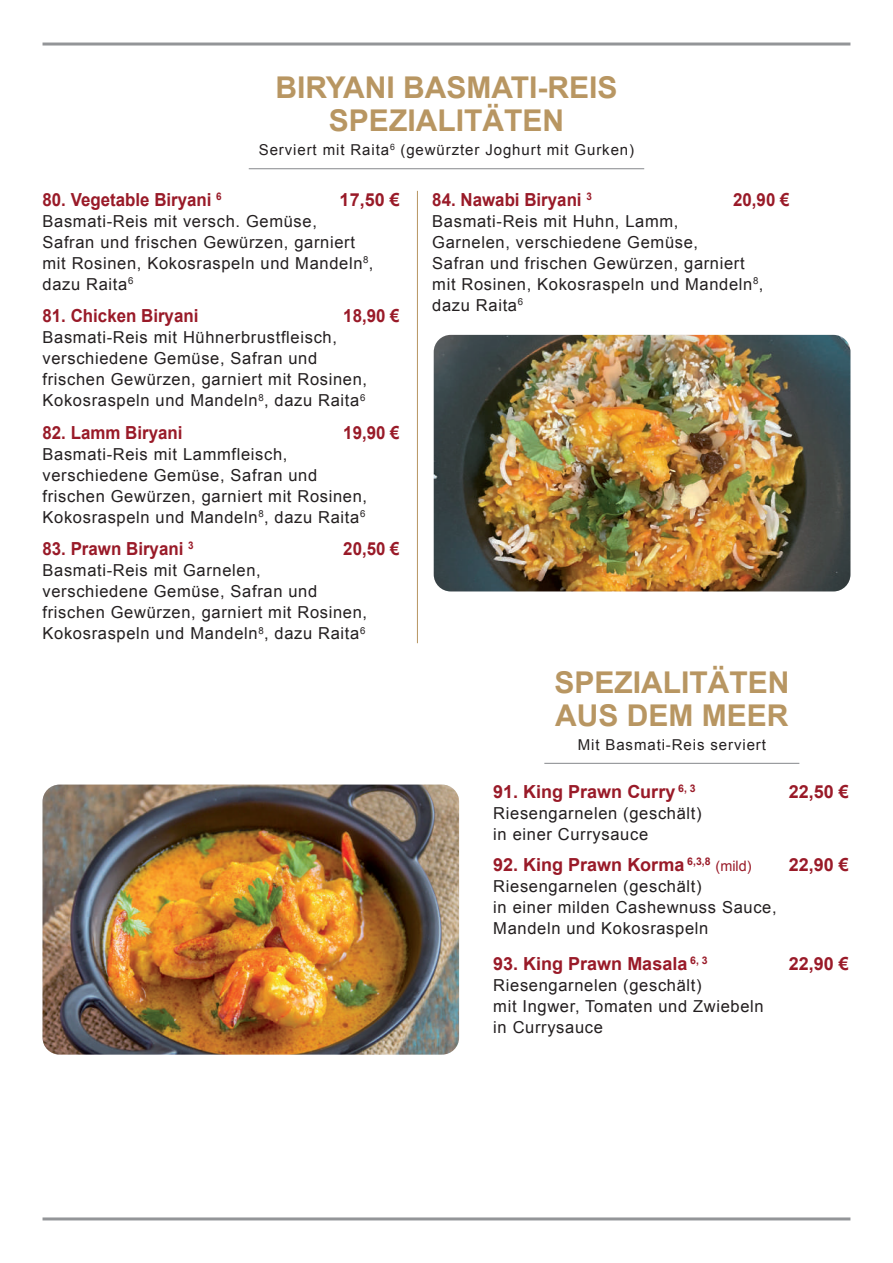
<style>
.page{position:relative;width:893px;height:1263px;background:#fff}
.page>*{position:absolute;margin:0;border:0;box-sizing:border-box;transform-origin:0 0}
.t1{font:700 30px/33px "Arial";color:#b89662;text-align:center}
.t2{font:700 18px "Arial";color:#991a28;scale:.94 1}
.t3{font:700 18px "Arial";color:#991a28}
.t4{font:16.5px/21px "Arial";letter-spacing:.04em;color:#231f20}
.t5{font:15px "Arial";letter-spacing:.06em;color:#231f20}
.s1{font-weight:400;font-size:14.4px}
</style>
<div class="page">
<hr style="left:43px;top:1217px;width:807px;height:3px;background:#939598">
<hr style="left:43px;top:43px;width:807px;height:3px;background:#939598">
<hr style="left:249px;top:168px;width:395px;height:1px;background:#939598">
<hr style="left:544px;top:763px;width:255px;height:1px;background:#939598">
<hr style="left:417px;top:191px;width:1px;height:452px;background:#b89662">
<img style="left:43px;top:784px;width:416px;height:270px">
<img style="left:434px;top:335px;width:416px;height:256px">
<h1 class="t1" style="left:275px;top:72px;width:344px">BIRYANI BASMATI-REIS<br>SPEZIALITÄTEN</h1>
<p class="t5" style="left:259px;top:140px;width:377px">Serviert mit Raita<sup>6</sup> (gewürzter Joghurt mit Gurken)</p>
<p class="t2" style="left:43px;top:188px;width:192px">80. Vegetable Biryani <sup>6</sup></p>
<p class="t3" style="left:340px;top:188px;width:62px">17,50 €</p>
<p class="t4" style="left:43px;top:211px;width:332px">Basmati-Reis mit versch. Gemüse,<br>Safran und frischen Gewürzen, garniert mit Rosinen, Kokosraspeln und Mandeln<sup>8</sup>, dazu Raita<sup>6</sup></p>
<p class="t2" style="left:43px;top:304px;width:167px">81. Chicken Biryani</p>
<p class="t2" style="left:343px;top:304px;width:61px">18,90 €</p>
<p class="t4" style="left:43px;top:327px;width:326px">Basmati-Reis mit Hühnerbrustfleisch, verschiedene Gemüse, Safran und frischen Gewürzen, garniert mit Rosinen, Kokosraspeln und Mandeln<sup>8</sup>, dazu Raita<sup>6</sup></p>
<p class="t2" style="left:43px;top:420px;width:150px">82. Lamm Biryani</p>
<p class="t2" style="left:343px;top:420px;width:61px">19,90 €</p>
<p class="t4" style="left:43px;top:444px;width:326px">Basmati-Reis mit Lammfleisch, verschiedene Gemüse, Safran und frischen Gewürzen, garniert mit Rosinen, Kokosraspeln und Mandeln<sup>8</sup>, dazu Raita<sup>6</sup></p>
<p class="t2" style="left:43px;top:537px;width:162px">83. Prawn Biryani <sup>3</sup></p>
<p class="t2" style="left:343px;top:537px;width:61px">20,50 €</p>
<p class="t4" style="left:43px;top:560px;width:326px">Basmati-Reis mit Garnelen, verschiedene Gemüse, Safran und frischen Gewürzen, garniert mit Rosinen, Kokosraspeln und Mandeln<sup>8</sup>, dazu Raita<sup>6</sup></p>
<p class="t2" style="left:432px;top:188px;width:171px">84. Nawabi Biryani <sup>3</sup></p>
<p class="t2" style="left:733px;top:188px;width:61px">20,90 €</p>
<p class="t4" style="left:432px;top:211px;width:332px">Basmati-Reis mit Huhn, Lamm,<br>Garnelen, verschiedene Gemüse,<br>Safran und frischen Gewürzen, garniert mit Rosinen, Kokosraspeln und Mandeln<sup>8</sup>, dazu Raita<sup>6</sup></p>
<h1 class="t1" style="left:554px;top:667px;width:237px;text-align:left">SPEZIALITÄTEN<br>AUS DEM MEER</h1>
<p class="t5" style="left:578px;top:735px;width:190px">Mit Basmati-Reis serviert</p>
<p class="t3" style="left:493px;top:779px;width:204px">91. King Prawn Curry <sup>6,</sup> <sup>3</sup></p>
<p class="t3" style="left:789px;top:779px;width:62px">22,50 €</p>
<p class="t4" style="left:493px;top:802px;width:210px">Riesengarnelen (geschält) in einer Currysauce</p>
<p class="t3" style="left:493px;top:853px;width:260px">92. King Prawn Korma <sup>6,3,8</sup> <span class="s1">(mild)</span></p>
<p class="t3" style="left:789px;top:853px;width:62px">22,90 €</p>
<p class="t4" style="left:493px;top:876px;width:285px">Riesengarnelen (geschält)<br>in einer milden Cashewnuss Sauce,<br>Mandeln und Kokosraspeln</p>
<p class="t3" style="left:493px;top:951px;width:216px">93. King Prawn Masala <sup>6,</sup> <sup>3</sup></p>
<p class="t3" style="left:789px;top:951px;width:62px">22,90 €</p>
<p class="t4" style="left:493px;top:975px;width:272px">Riesengarnelen (geschält)<br>mit Ingwer, Tomaten und Zwiebeln in Currysauce</p>
</div>
